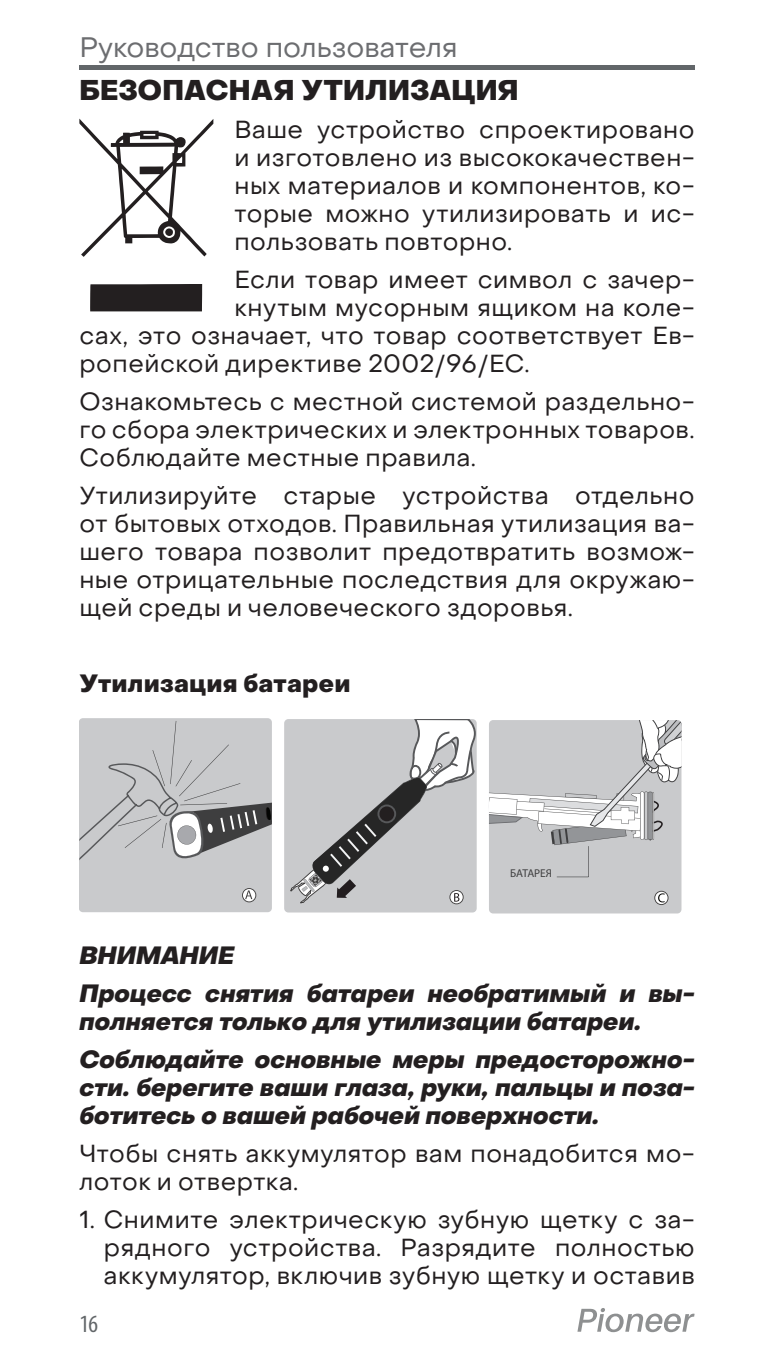
<style>
.page{position:relative;width:774px;height:1370px;background:#fff}
.page>*{position:absolute;margin:0;border:0;box-sizing:border-box;transform-origin:0 0}
.t1{font:28px "Object Sans";color:#6c6d70}
.Заголовки{font:800 28px "Object Sans";letter-spacing:.01em;color:#231f20}
.t2{font:condensed 24.85px "Myriad Pro";color:#626669}
.Основной_текстовый_б{font:24.5px/28px "Object Sans";letter-spacing:.02em;color:#231f20;text-align:justify}
.внимание{font:italic 800 24.5px/28px "Object Sans";letter-spacing:.01em;color:#231f20}
.Список_без_цифр{font:24.5px/28px "Object Sans";letter-spacing:.025em;color:#231f20;text-align:justify}
.ПОДзагаловки{font:800 24.5px "Object Sans";letter-spacing:.03em;color:#231f20}
.t3{font:11.2px "Myriad Pro";letter-spacing:-.005em;color:#3e3e3f}
</style>
<div class="page">
<div style="left:79px;top:65px;width:615px;height:5px;background:#626669"></div>
<svg style="left:577px;top:1308px;width:117px;height:23px"></svg>
<div style="left:90px;top:284px;width:112px;height:27px;background:#231f20"></div>
<svg style="left:79px;top:119px;width:134px;height:138px"></svg>
<div style="left:79px;top:718px;width:193px;height:194px;background:#c9cacc;border-radius:4px"></div>
<svg style="left:242px;top:888px;width:14px;height:14px"></svg>
<svg style="left:79px;top:720px;width:193px;height:140px"></svg>
<div style="left:284px;top:719px;width:193px;height:193px;background:#c9cacc;border-radius:4px"></div>
<svg style="left:290px;top:719px;width:187px;height:185px"></svg>
<div style="left:489px;top:720px;width:192px;height:193px;background:#c9cacc;border-radius:4px"></div>
<svg style="left:489px;top:720px;width:192px;height:125px"></svg>
<hr style="left:557px;top:876px;width:31px;height:1px;background:#3e3e3f">
<hr style="left:588px;top:846px;width:1px;height:30px;background:#3e3e3f">
<svg style="left:654px;top:890px;width:14px;height:14px"></svg>
<p class="t1" style="left:79px;top:30px;width:380px">Руководство пользователя</p>
<p class="Заголовки" style="left:79px;top:73px;width:441px">БЕЗОПАСНАЯ УТИЛИЗАЦИЯ</p>
<p class="Основной_текстовый_б" style="left:234px;top:116px;width:462px">Ваше устройство спроектировано и изготовлено из высококачествен&shy;ных материалов и компонентов, ко&shy;торые можно утилизировать и ис&shy;пользовать повторно.</p>
<p class="Основной_текстовый_б" style="left:234px;top:266px;width:462px">Если товар имеет символ с зачер-</p>
<p class="Основной_текстовый_б" style="left:234px;top:294px;width:462px">кнутым мусорным ящиком на коле-</p>
<p class="Основной_текстовый_б" style="left:79px;top:322px;width:617px">сах, это означает, что товар соответствует Ев-</p>
<p class="Основной_текстовый_б" style="left:79px;top:350px;width:452px">ропейской директиве 2002/96/ЕС.</p>
<p class="Основной_текстовый_б" style="left:79px;top:388px;width:617px">Ознакомьтесь с местной системой раздельно&shy;го сбора электрических и электронных товаров.<br>Соблюдайте местные правила.</p>
<p class="Основной_текстовый_б" style="left:79px;top:482px;width:617px">Утилизируйте старые устройства отдельно от бытовых отходов. Правильная утилизация ва&shy;шего товара позволит предотвратить возмож&shy;ные отрицательные последствия для окружаю&shy;щей среды и человеческого здоровья.</p>
<p class="ПОДзагаловки" style="left:79px;top:668px;width:272px">Утилизация батареи</p>
<p class="t3" style="left:510px;top:865px;width:43px">БАТАРЕЯ</p>
<p class="внимание" style="left:79px;top:942px;width:156px">ВНИМАНИЕ</p>
<p class="внимание" style="left:79px;top:980px;width:617px">Процесс снятия батареи необратимый и вы&shy;полняется только для утилизации батареи.</p>
<p class="внимание" style="left:79px;top:1045px;width:617px;text-align:justify">Соблюдайте основные меры предосторожно&shy;сти. берегите ваши глаза, руки, пальцы и поза&shy;ботитесь о вашей рабочей поверхности.</p>
<p class="Основной_текстовый_б" style="left:79px;top:1139px;width:617px">Чтобы снять аккумулятор вам понадобится мо&shy;лоток и отвертка.</p>
<p class="Список_без_цифр" style="left:104px;top:1205px;width:592px;text-indent:-24px">1. Снимите электрическую зубную щетку с за&shy;рядного устройства. Разрядите полностью аккумулятор, включив зубную щетку и оставив</p>
<p class="t2" style="left:79px;top:1310px;width:20px">16</p>
</div>
